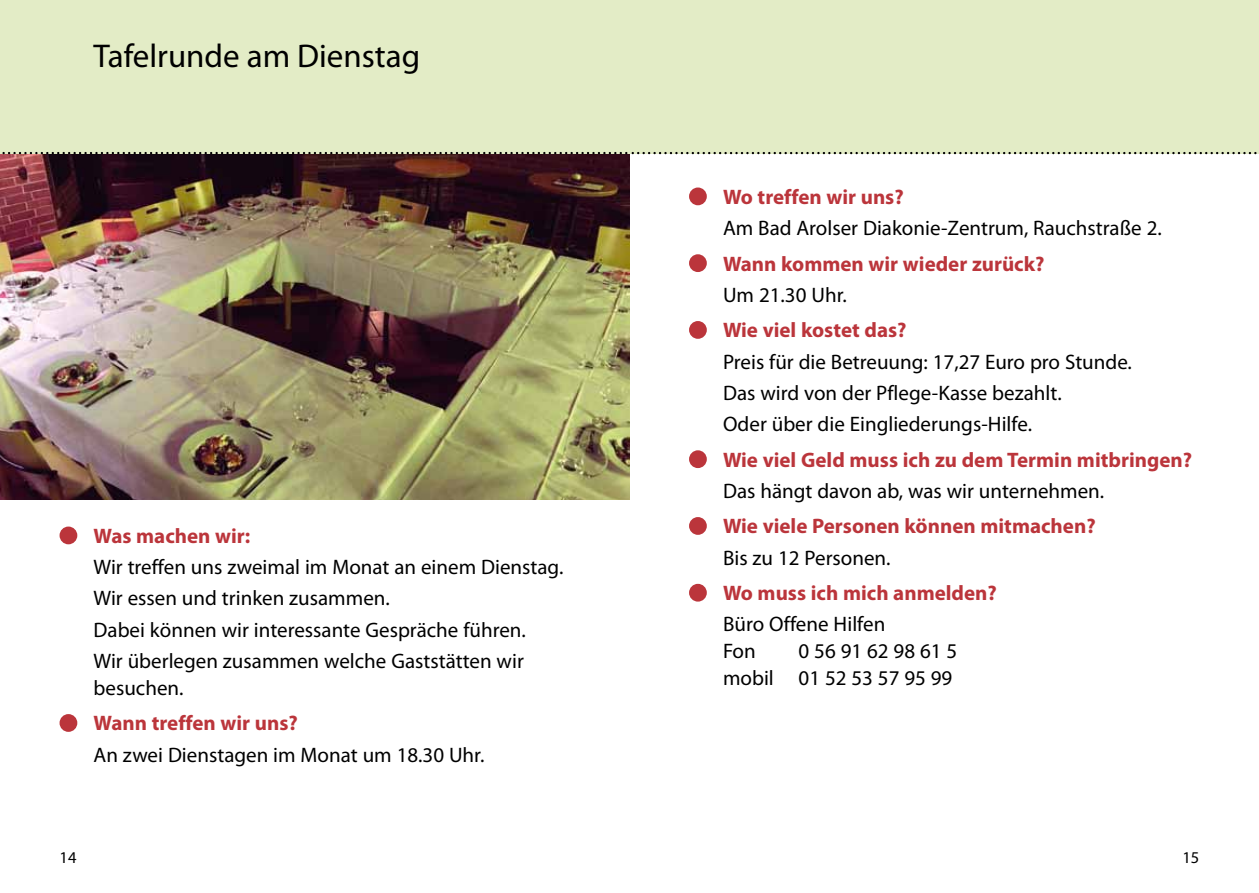
<style>
.page{position:relative;width:1259px;height:893px;background:#fff}
.page>*{position:absolute;margin:0;border:0;box-sizing:border-box;transform-origin:0 0}
.t1{font:33px "Myriad Pro";color:#000}
.t2{font:21px/31.2px "Myriad Pro";color:#000}
.t3{font:700 21px "Myriad Pro";color:#bb353b}
.t4{font:16.5px "Myriad Pro";color:#000}
</style>
<div class="page">
<img style="left:0;top:154px;width:629px;height:346px">
<div style="left:0;top:0;width:629px;height:153px;background:#e3ecc6"></div>
<div style="left:60px;top:527px;width:17px;height:17px;background:#bb353b;border-radius:50%"></div>
<div style="left:60px;top:714px;width:17px;height:18px;background:#bb353b;border-radius:50%"></div>
<div style="left:689px;top:188px;width:18px;height:17px;background:#bb353b;border-radius:50%"></div>
<div style="left:689px;top:254px;width:18px;height:18px;background:#bb353b;border-radius:50%"></div>
<div style="left:689px;top:321px;width:18px;height:18px;background:#bb353b;border-radius:50%"></div>
<div style="left:689px;top:450px;width:18px;height:18px;background:#bb353b;border-radius:50%"></div>
<div style="left:689px;top:517px;width:18px;height:18px;background:#bb353b;border-radius:50%"></div>
<div style="left:689px;top:584px;width:18px;height:18px;background:#bb353b;border-radius:50%"></div>
<div style="left:629px;top:0;width:630px;height:153px;background:#e3ecc6"></div>
<svg style="left:0;top:152px;width:1259px;height:2px"></svg>
<h1 class="t1" style="left:94px;top:36px;width:328px">Tafelrunde am Dienstag</h1>
<p class="t3" style="left:94px;top:522px;width:158px">Was machen wir:</p>
<p class="t2" style="left:94px;top:551px;width:471px">Wir treffen uns zweimal im Monat an einem Dienstag.<br>Wir essen und trinken zusammen.<br>Dabei können wir interessante Gespräche führen.<br>Wir überlegen zusammen welche Gaststätten wir</p>
<p class="t2" style="left:94px;top:672px;width:91px">besuchen.</p>
<p class="t3" style="left:94px;top:710px;width:206px">Wann treffen wir uns?</p>
<p class="t2" style="left:94px;top:739px;width:392px">An zwei Dienstagen im Monat um 18.30 Uhr.</p>
<p class="t3" style="left:723px;top:183px;width:182px">Wo treffen wir uns?</p>
<p class="t2" style="left:723px;top:212px;width:440px">Am Bad Arolser Diakonie-Zentrum, Rauchstraße 2.</p>
<p class="t3" style="left:723px;top:250px;width:323px">Wann kommen wir wieder zurück?</p>
<p class="t2" style="left:723px;top:279px;width:125px">Um 21.30 Uhr.</p>
<p class="t3" style="left:723px;top:317px;width:185px">Wie viel kostet das?</p>
<p class="t2" style="left:723px;top:346px;width:410px">Preis für die Betreuung: 17,27 Euro pro Stunde.<br>Das wird von der Pflege-Kasse bezahlt.<br>Oder über die Eingliederungs-Hilfe.</p>
<p class="t3" style="left:723px;top:446px;width:470px">Wie viel Geld muss ich zu dem Termin mitbringen?</p>
<p class="t2" style="left:723px;top:475px;width:383px">Das hängt davon ab, was wir unternehmen.</p>
<p class="t3" style="left:723px;top:513px;width:374px">Wie viele Personen können mitmachen?</p>
<p class="t2" style="left:723px;top:542px;width:169px">Bis zu 12 Personen.</p>
<p class="t3" style="left:723px;top:579px;width:275px">Wo muss ich mich anmelden?</p>
<p class="t2" style="left:723px;top:610px;width:164px;line-height:27px">Büro Offene Hilfen<br>Fon</p>
<p class="t2" style="left:723px;top:637px;width:236px;line-height:27px;text-align:right">0 56 91 62 98 61 5<br>mobil 01 52 53 57 95 99</p>
<p class="t4" style="left:60px;top:847px;width:18px">14</p>
<p class="t4" style="left:1182px;top:847px;width:18px">15</p>
</div>
